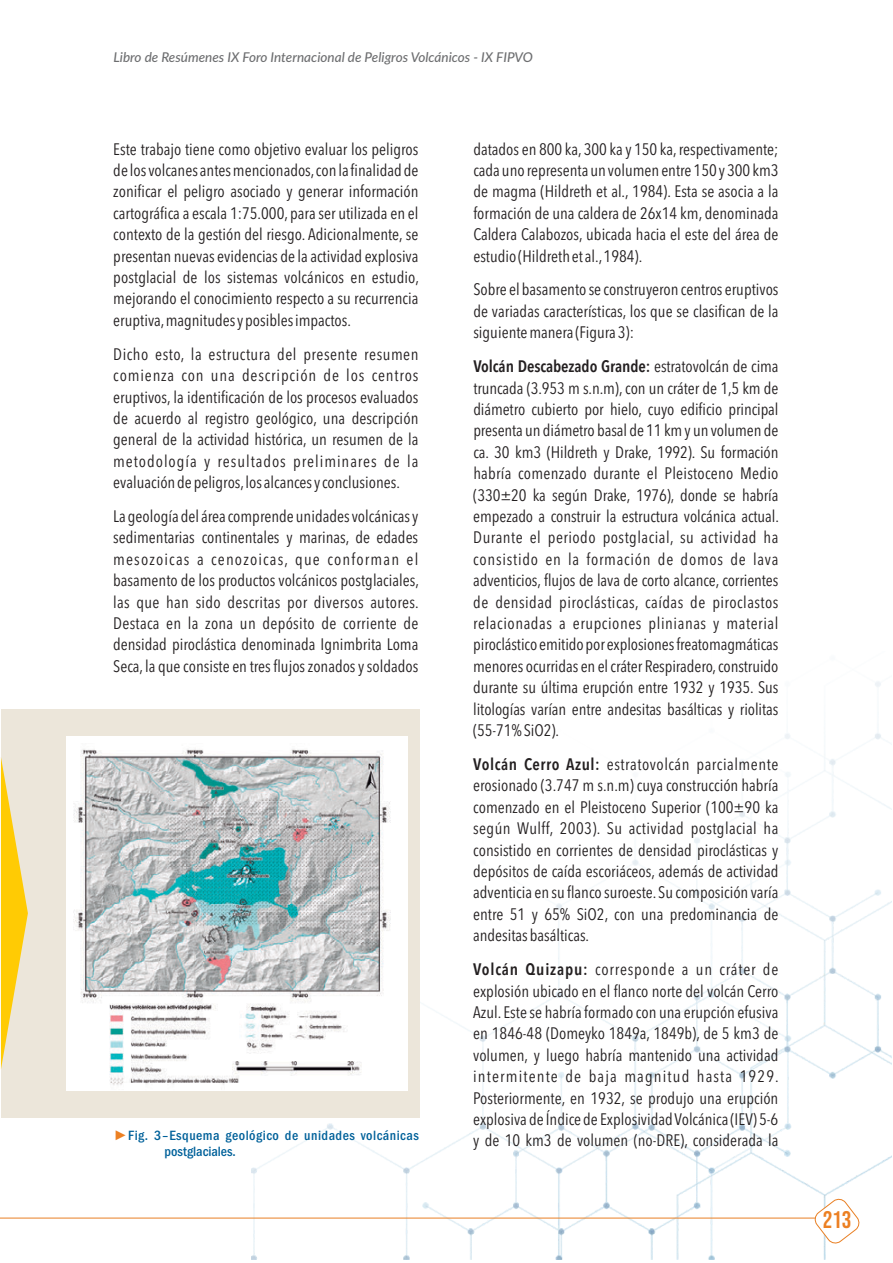
<style>
.page{position:relative;width:893px;height:1263px;background:#fff}
.page>*{position:absolute;margin:0;border:0;box-sizing:border-box;transform-origin:0 0}
.t1{font:24px "Bebas Neue";color:#ec8023}
.t2{font:16.5px/21.5px "Avenir Next Condensed";color:#231f20;text-align:justify}
.t3{font:500 condensed 13.95px/15.8px "Franklin Gothic";letter-spacing:.035em;color:#00619a}
.t4{font:italic 500 13.5px "Lato";color:#6d6e70}
.s1{font-weight:400;font-stretch:normal;color:#ec8023}
.s2{font-weight:600}
</style>
<div class="page">
<img style="left:251px;top:681px;width:640px;height:579px">
<div style="left:1px;top:709px;width:419px;height:408px;background:#ece6da"></div>
<img style="left:67px;top:736px;width:341px;height:354px">
<hr style="left:0;top:1218px;width:817px;height:1px;background:#e98024">
<svg style="left:814px;top:1198px;width:46px;height:46px"></svg>
<svg style="left:1px;top:758px;width:27px;height:311px"></svg>
<p class="t4" style="left:113px;top:51px;width:421px">Libro de Resúmenes IX Foro Internacional de Peligros Volcánicos - IX FIPVO</p>
<p class="t2" style="left:113px;top:139px;width:307px">Este trabajo tiene como objetivo evaluar los peligros de los volcanes antes mencionados, con la finalidad de zonificar el peligro asociado y generar información cartográfica a escala 1:75.000, para ser utilizada en el contexto de la gestión del riesgo. Adicionalmente, se presentan nuevas evidencias de la actividad explosiva postglacial de los sistemas volcánicos en estudio, mejorando el conocimiento respecto a su recurrencia eruptiva, magnitudes y posibles impactos.</p>
<p class="t2" style="left:113px;top:344px;width:307px">Dicho esto, la estructura del presente resumen comienza con una descripción de los centros eruptivos, la identificación de los procesos evaluados de acuerdo al registro geológico, una descripción general de la actividad histórica, un resumen de la metodología y resultados preliminares de la evaluación de peligros, los alcances y conclusiones.</p>
<p class="t2" style="left:113px;top:506px;width:307px">La geología del área comprende unidades volcánicas y sedimentarias continentales y marinas, de edades mesozoicas a cenozoicas, que conforman el basamento de los productos volcánicos postglaciales, las que han sido descritas por diversos autores.<br>Destaca en la zona un depósito de corriente de densidad piroclástica denominada Ignimbrita Loma Seca, la que consiste en tres flujos zonados y soldados</p>
<p class="t3" style="left:165px;top:1129px;width:256px;text-indent:-51px"><span class="s1">►</span>Fig. 3–Esquema geológico de unidades volcánicas postglaciales.</p>
<p class="t2" style="left:473px;top:139px;width:307px">datados en 800 ka, 300 ka y 150 ka, respectivamente; cada uno representa un volumen entre 150 y 300 km3 de magma (Hildreth et al., 1984). Esta se asocia a la formación de una caldera de 26x14 km, denominada Caldera Calabozos, ubicada hacia el este del área de estudio (Hildreth et al., 1984).</p>
<p class="t2" style="left:473px;top:279px;width:307px">Sobre el basamento se construyeron centros eruptivos de variadas características, los que se clasifican de la siguiente manera (Figura 3):</p>
<p class="t2" style="left:473px;top:356px;width:307px"><span class="s2">Volcán Descabezado Grande:</span> estratovolcán de cima truncada (3.953 m s.n.m), con un cráter de 1,5 km de diámetro cubierto por hielo, cuyo edificio principal presenta un diámetro basal de 11 km y un volumen de ca. 30 km3 (Hildreth y Drake, 1992). Su formación habría comenzado durante el Pleistoceno Medio (330±20 ka según Drake, 1976), donde se habría empezado a construir la estructura volcánica actual.<br>Durante el periodo postglacial, su actividad ha consistido en la formación de domos de lava adventicios, flujos de lava de corto alcance, corrientes de densidad piroclásticas, caídas de piroclastos relacionadas a erupciones plinianas y material piroclástico emitido por explosiones freatomagmáticas menores ocurridas en el cráter Respiradero, construido durante su última erupción entre 1932 y 1935. Sus litologías varían entre andesitas basálticas y riolitas (55-71% SiO2).</p>
<p class="t2" style="left:473px;top:754px;width:307px"><span class="s2">Volcán Cerro Azul:</span> estratovolcán parcialmente erosionado (3.747 m s.n.m) cuya construcción habría comenzado en el Pleistoceno Superior (100±90 ka según Wulff, 2003). Su actividad postglacial ha consistido en corrientes de densidad piroclásticas y depósitos de caída escoriáceos, además de actividad adventicia en su flanco suroeste. Su composición varía entre 51 y 65% SiO2, con una predominancia de andesitas basálticas.</p>
<p class="t2" style="left:473px;top:959px;width:307px"><span class="s2">Volcán Quizapu:</span> corresponde a un cráter de explosión ubicado en el flanco norte del volcán Cerro Azul. Este se habría formado con una erupción efusiva en 1846-48 (Domeyko 1849a, 1849b), de 5 km3 de volumen, y luego habría mantenido una actividad intermitente de baja magnitud hasta 1929.<br>Posteriormente, en 1932, se produjo una erupción explosiva de Índice de Explosividad Volcánica (IEV) 5-6 y de 10 km3 de volumen (no-DRE), considerada la</p>
<h1 class="t1" style="left:823px;top:1210px;width:30px">213</h1>
</div>
